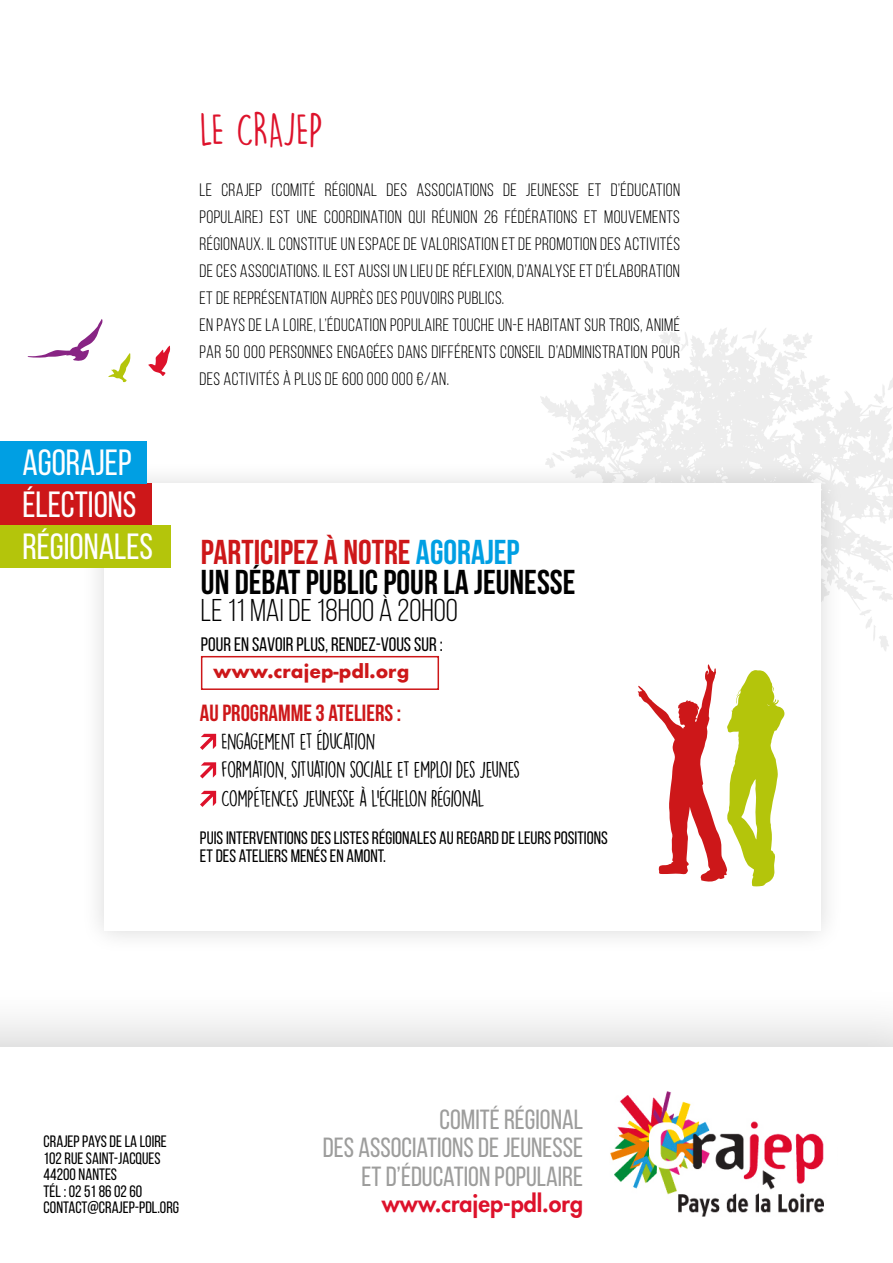
<style>
.page{position:relative;width:893px;height:1263px;background:#fff}
.page>*{position:absolute;margin:0;border:0;box-sizing:border-box;transform-origin:0 0}
.t1{font:42px "DK Lemon Yellow Sun";letter-spacing:-.02em;color:#dd122b}
.t2{font:36.45px/41.8px "Bebas Neue";color:#fff}
.t3{font:700 34.5px/30px "Bebas Neue";color:#000}
.t4{font:31.5px "Bebas Neue";color:#000}
.t5{font:27.75px/28.2px "Bebas Neue";color:#9d9d9c;text-align:right}
.t6{font:700 23.4px "Bebas Neue";color:#cd1719}
.t7{font:800 23.1px "Futura";color:#dd122b}
.t8{font:21px/28.5px "DK Lemon Yellow Sun";letter-spacing:-.055em;color:#000}
.t9{font:19.5px "Bebas Neue";color:#000}
.t10{font:18px/27px "Bebas Neue";letter-spacing:.02em;color:#000}
.t11{font:18px/18px "Bebas Neue";color:#000}
.t12{font:700 18px "Futura";color:#cd1719}
.t13{font:16.5px/16.5px "Bebas Neue";color:#000}
.s1{color:#cd1719}
.s2{color:#009fe3}
</style>
<div class="page">
<div style="left:0;top:982px;width:893px;height:281px;background:#000;opacity:.22"></div>
<div style="left:0;top:1047px;width:893px;height:216px;background:#fff"></div>
<svg style="left:540px;top:329px;width:353px;height:280px"></svg>
<svg style="left:800px;top:370px;width:7px;height:14px"></svg>
<svg style="left:874px;top:376px;width:19px;height:28px"></svg>
<svg style="left:888px;top:434px;width:5px;height:19px"></svg>
<svg style="left:846px;top:566px;width:47px;height:36px"></svg>
<svg style="left:545px;top:452px;width:19px;height:7px"></svg>
<svg style="left:647px;top:388px;width:9px;height:15px"></svg>
<svg style="left:658px;top:331px;width:30px;height:20px"></svg>
<svg style="left:724px;top:328px;width:88px;height:33px"></svg>
<svg style="left:610px;top:392px;width:9px;height:9px"></svg>
<svg style="left:859px;top:608px;width:30px;height:43px"></svg>
<img style="left:610px;top:1091px;width:214px;height:126px">
<div style="left:80px;top:459px;width:764px;height:496px;background:#000;opacity:.15"></div>
<div style="left:104px;top:483px;width:717px;height:448px;background:#fff"></div>
<div style="left:0;top:483px;width:152px;height:42px;background:#cd1719"></div>
<div style="left:0;top:441px;width:147px;height:42px;background:#009fe3"></div>
<div style="left:0;top:525px;width:171px;height:42px;background:#b4c50b"></div>
<div style="left:201px;top:656px;width:238px;height:34px;border:2px solid #cd1719"></div>
<svg style="left:200px;top:734px;width:16px;height:16px"></svg>
<svg style="left:200px;top:762px;width:16px;height:16px"></svg>
<svg style="left:200px;top:791px;width:16px;height:16px"></svg>
<svg style="left:638px;top:664px;width:147px;height:222px"></svg>
<svg style="left:148px;top:345px;width:22px;height:31px"></svg>
<svg style="left:27px;top:319px;width:104px;height:63px"></svg>
<div style="left:202px;top:658px;width:236px;height:31px;background:#fff"></div>
<h2 class="t2" style="left:22px;top:441px;width:132px">AGORAJEP<br>ÉLECTIONS<br>RÉGIONALES</h2>
<h1 class="t1" style="left:199px;top:104px;width:125px">LE CRAJEP</h1>
<p class="t10" style="left:199px;top:176px;width:482px">LE CRAJEP (COMITÉ RÉGIONAL DES ASSOCIATIONS DE JEUNESSE ET D’ÉDUCATION POPULAIRE) EST UNE COORDINATION QUI RÉUNION 26 FÉDÉRATIONS ET MOUVEMENTS RÉGIONAUX. IL CONSTITUE UN ESPACE DE VALORISATION ET DE PROMOTION DES ACTIVITÉS DE CES ASSOCIATIONS. IL EST AUSSI UN LIEU DE RÉFLEXION, D’ANALYSE ET D’ÉLABORATION ET DE REPRÉSENTATION AUPRÈS DES POUVOIRS PUBLICS.<br>EN PAYS DE LA LOIRE, L’ÉDUCATION POPULAIRE TOUCHE UN-E HABITANT SUR TROIS, ANIMÉ PAR 50 000 PERSONNES ENGAGÉES DANS DIFFÉRENTS CONSEIL D’ADMINISTRATION POUR DES ACTIVITÉS À PLUS DE 600 000 000 €/AN.</p>
<h3 class="t3" style="left:201px;top:536px;width:376px"><span class="s1">PARTICIPEZ À NOTRE</span> <span class="s2">AGORAJEP<br></span>UN DÉBAT PUBLIC POUR LA JEUNESSE</h3>
<h3 class="t4" style="left:201px;top:593px;width:258px">LE 11 MAI DE 18H00 À 20H00</h3>
<p class="t9" style="left:201px;top:633px;width:243px">POUR EN SAVOIR PLUS, RENDEZ-VOUS SUR :</p>
<p class="t12" style="left:213px;top:658px;width:198px">www.crajep-pdl.org</p>
<p class="t6" style="left:200px;top:700px;width:203px">AU PROGRAMME 3 ATELIERS :</p>
<p class="t8" style="left:221px;top:727px;width:301px">ENGAGEMENT ET ÉDUCATION<br>FORMATION, SITUATION SOCIALE ET EMPLOI DES JEUNES<br>COMPÉTENCES JEUNESSE À L’ÉCHELON RÉGIONAL</p>
<p class="t11" style="left:200px;top:829px;width:409px">PUIS INTERVENTIONS DES LISTES RÉGIONALES AU REGARD DE LEURS POSITIONS<br>ET DES ATELIERS MENÉS EN AMONT.</p>
<p class="t13" style="left:44px;top:1133px;width:137px">CRAJEP PAYS DE LA LOIRE<br>102 RUE SAINT-JACQUES<br>44200 NANTES<br>TÉL : 02 51 86 02 60<br>CONTACT@CRAJEP-PDL.ORG</p>
<h3 class="t5" style="left:323px;top:1105px;width:262px">COMITÉ RÉGIONAL<br>DES ASSOCIATIONS DE JEUNESSE<br>ET D’ÉDUCATION POPULAIRE</h3>
<p class="t7" style="left:382px;top:1188px;width:203px">www.crajep-pdl.org</p>
</div>
